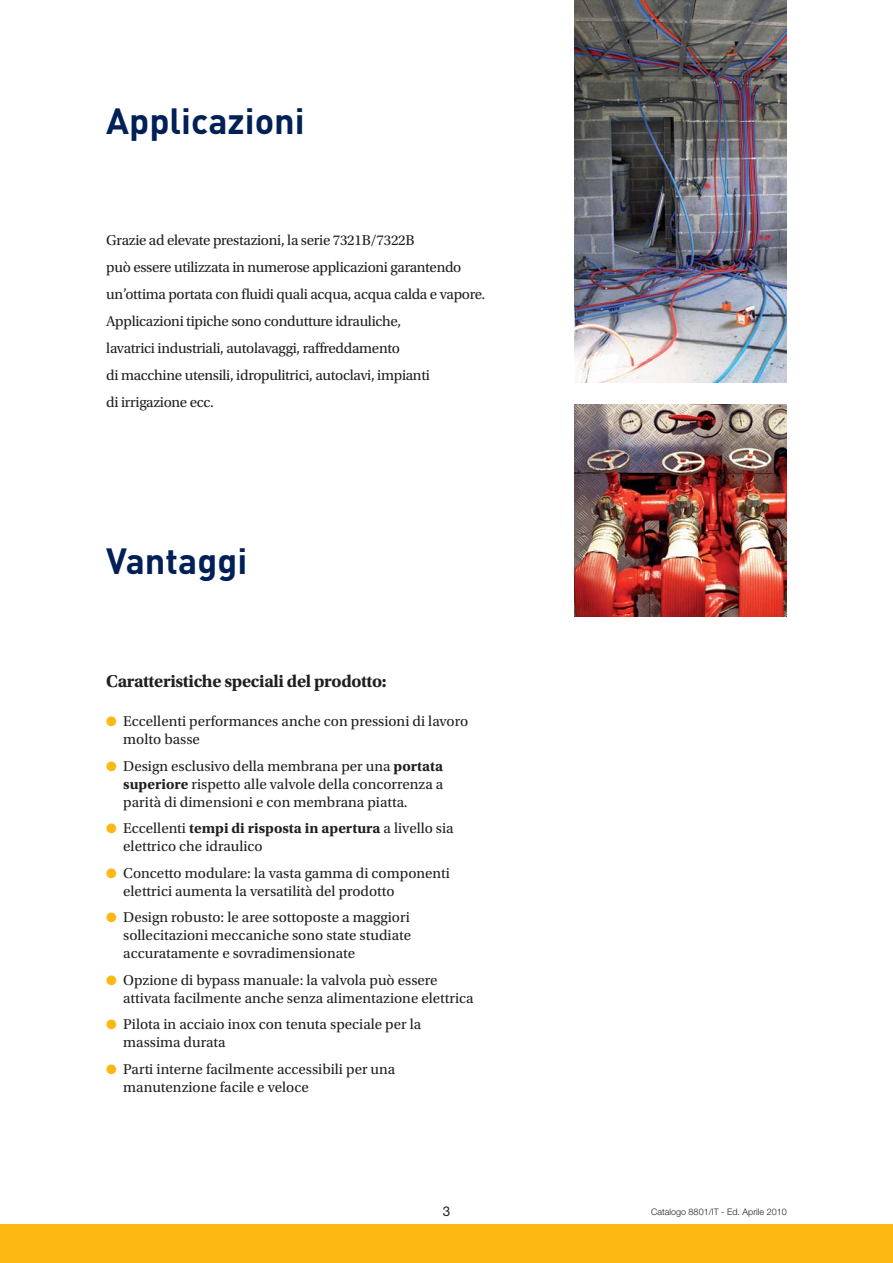
<style>
.page{position:relative;width:893px;height:1263px;background:#fff}
.page>*{position:absolute;margin:0;border:0;box-sizing:border-box;transform-origin:0 0}
.t1{font:700 36px "DINOT";color:#002057}
.t2{font:700 18px "Utopia Std";letter-spacing:-.02em;color:#231f20}
.t3{font:15px/18px "Utopia Std";color:#231f20}
.t4{font:15px/27px "Utopia Std";letter-spacing:-.02em;color:#231f20}
.t5{font:13.5px "Helvetica Neue LT Std";color:#231f20}
.t6{font:300 9px "Helvetica Neue LT Std";color:#231f20}
.s1{color:#fdb813}
.s2{font-weight:700}
</style>
<div class="page">
<div style="left:0;top:1225px;width:893px;height:38px;background:#fdb813"></div>
<img style="left:574px;top:0;width:213px;height:383px">
<img style="left:574px;top:404px;width:213px;height:213px">
<h1 class="t1" style="left:106px;top:108px;width:200px">Applicazioni</h1>
<p class="t4" style="left:106px;top:228px;width:381px">Grazie ad elevate prestazioni, la serie 7321B/7322B<br>può essere utilizzata in numerose applicazioni garantendo un’ottima portata con fluidi quali acqua, acqua calda e vapore.<br>Applicazioni tipiche sono condutture idrauliche,<br>lavatrici industriali, autolavaggi, raffreddamento<br>di macchine utensili, idropulitrici, autoclavi, impianti<br>di irrigazione ecc.</p>
<h1 class="t1" style="left:106px;top:548px;width:143px">Vantaggi</h1>
<p class="t2" style="left:106px;top:674px;width:282px">Caratteristiche speciali del prodotto:</p>
<p class="t3" style="left:123px;top:714px;width:346px;text-indent:-17px"><span class="s1">●</span> Eccellenti performances anche con pressioni di lavoro molto basse</p>
<p class="t3" style="left:123px;top:758px;width:322px;text-align:justify;text-indent:-17px"><span class="s1">●</span> Design esclusivo della membrana per una <span class="s2">portata superiore</span> rispetto alle valvole della concorrenza a parità di dimensioni e con membrana piatta.</p>
<p class="t3" style="left:123px;top:821px;width:332px;text-indent:-17px"><span class="s1">●</span> Eccellenti <span class="s2">tempi di risposta in apertura</span> a livello sia elettrico che idraulico</p>
<p class="t3" style="left:123px;top:865px;width:328px;text-indent:-17px"><span class="s1">●</span> Concetto modulare: la vasta gamma di componenti elettrici aumenta la versatilità del prodotto</p>
<p class="t3" style="left:123px;top:910px;width:289px;text-align:justify;text-indent:-17px"><span class="s1">●</span> Design robusto: le aree sottoposte a maggiori sollecitazioni meccaniche sono state studiate accuratamente e sovradimensionate</p>
<p class="t3" style="left:123px;top:972px;width:352px;text-indent:-17px"><span class="s1">●</span> Opzione di bypass manuale: la valvola può essere attivata facilmente anche senza alimentazione elettrica</p>
<p class="t3" style="left:123px;top:1017px;width:299px;text-indent:-17px"><span class="s1">●</span> Pilota in acciaio inox con tenuta speciale per la massima durata</p>
<p class="t3" style="left:123px;top:1061px;width:274px;text-indent:-17px"><span class="s1">●</span> Parti interne facilmente accessibili per una manutenzione facile e veloce</p>
<p class="t5" style="left:443px;top:1207px;width:9px">3</p>
<p class="t6" style="left:651px;top:1209px;width:137px">Catalogo 8801/IT - Ed. Aprile 2010</p>
</div>
